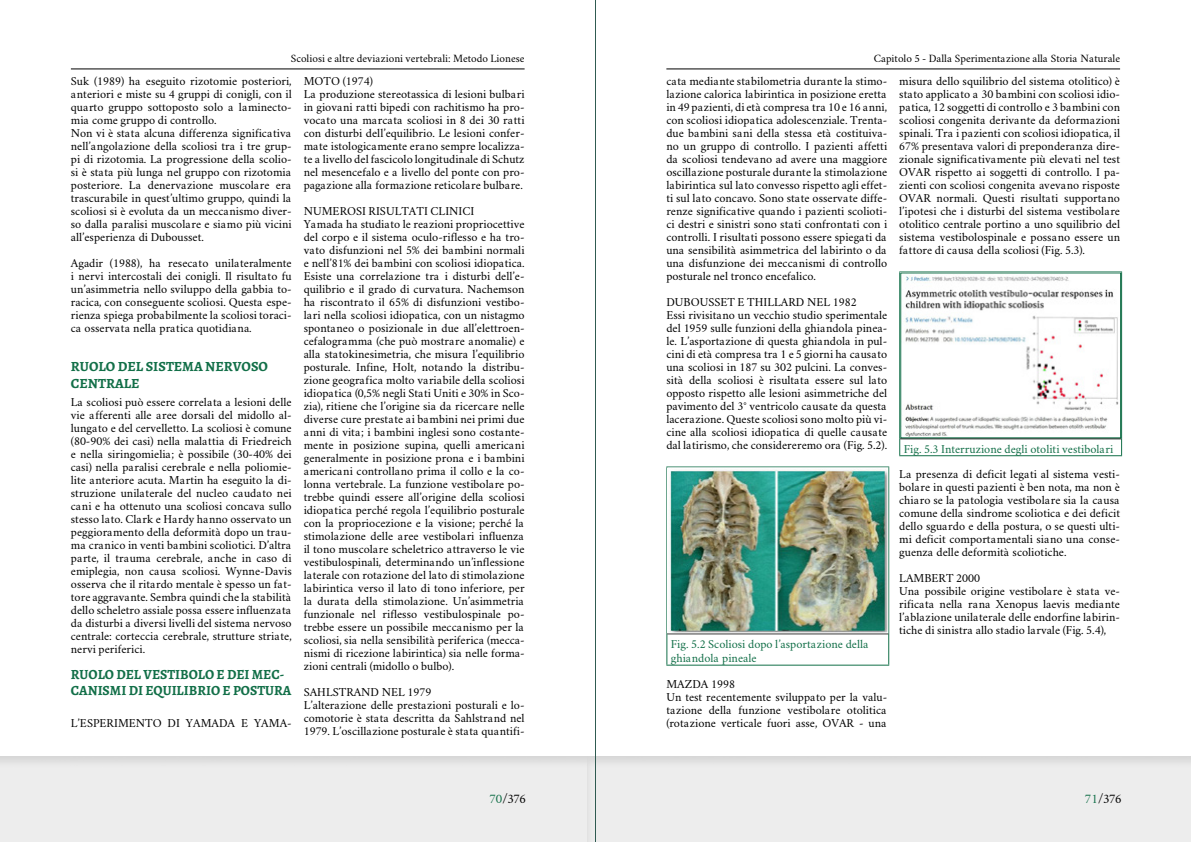
<style>
.page{position:relative;width:1191px;height:842px;background:#fff}
.page>*{position:absolute;margin:0;border:0;box-sizing:border-box;transform-origin:0 0}
.t1{font:700 14px/16.8px "Alegreya";color:#126f48}
.t2{font:13px "Crimson";letter-spacing:-.035em;color:#000}
.t3{font:12px/13px "Crimson";color:#000}
.t4{font:12px/14.4px "Crimson";color:#126f48}
.t5{font:11px "Crimson";color:#000}
.s1{color:#126f48}
</style>
<div class="page">
<div style="left:0;top:747px;width:613px;height:95px;background:#000;opacity:.1"></div>
<hr style="left:71px;top:69px;width:453px;height:1px;background:#000">
<div style="left:578px;top:748px;width:613px;height:94px;background:#000;opacity:.1"></div>
<hr style="left:666px;top:69px;width:454px;height:1px;background:#000">
<hr style="left:595px;top:0;width:1px;height:842px;background:#305b51">
<hr style="left:666px;top:466px;width:223px;height:1px;background:#126f48">
<hr style="left:666px;top:467px;width:1px;height:167px;background:#126f48">
<hr style="left:888px;top:467px;width:1px;height:167px;background:#126f48">
<hr style="left:666px;top:634px;width:1px;height:31px;background:#126f48">
<hr style="left:888px;top:634px;width:1px;height:31px;background:#126f48">
<hr style="left:666px;top:665px;width:223px;height:1px;background:#126f48">
<hr style="left:667px;top:633px;width:221px;height:1px;background:#000">
<img style="left:670px;top:469px;width:216px;height:162px">
<div style="left:667px;top:467px;width:221px;height:166px;border:1px solid #fff"></div>
<hr style="left:899px;top:271px;width:223px;height:1px;background:#126f48">
<hr style="left:899px;top:272px;width:1px;height:167px;background:#126f48">
<hr style="left:1121px;top:272px;width:1px;height:167px;background:#126f48">
<svg style="left:899px;top:439px;width:1px;height:16px"></svg>
<svg style="left:1121px;top:439px;width:1px;height:16px"></svg>
<hr style="left:899px;top:455px;width:223px;height:1px;background:#126f48">
<hr style="left:900px;top:438px;width:221px;height:1px;background:#000">
<img style="left:904px;top:274px;width:215px;height:162px">
<div style="left:900px;top:272px;width:221px;height:166px;border:1px solid #126f48"></div>
<p class="t5" style="left:291px;top:51px;width:235px">Scoliosi e altre deviazioni vertebrali: Metodo Lionese</p>
<p class="t3" style="left:71px;top:74px;width:222px">Suk (1989) ha eseguito rizotomie posteriori, anteriori e miste su 4 gruppi di conigli, con il quarto gruppo sottoposto solo a laminecto&shy;mia come gruppo di controllo.<br>Non vi è stata alcuna differenza significativa nell’angolazione della scoliosi tra i tre grup&shy;pi di rizotomia. La progressione della scolio&shy;si è stata più lunga nel gruppo con rizotomia posteriore. La denervazione muscolare era trascurabile in quest’ultimo gruppo, quindi la scoliosi si è evoluta da un meccanismo diver&shy;so dalla paralisi muscolare e siamo più vicini all’esperienza di Dubousset.</p>
<p class="t3" style="left:71px;top:256px;width:222px;text-align:justify">Agadir (1988), ha resecato unilateralmente i nervi intercostali dei conigli. Il risultato fu un’asimmetria nello sviluppo della gabbia to&shy;racica, con conseguente scoliosi. Questa espe&shy;rienza spiega probabilmente la scoliosi toraci&shy;ca osservata nella pratica quotidiana.</p>
<p class="t1" style="left:71px;top:358px;width:199px">RUOLO DEL SISTEMA NERVOSO<br>CENTRALE</p>
<p class="t3" style="left:71px;top:395px;width:222px;text-align:justify">La scoliosi può essere correlata a lesioni delle vie afferenti alle aree dorsali del midollo al&shy;lungato e del cervelletto. La scoliosi è comune (80-90% dei casi) nella malattia di Friedreich e nella siringomielia; è possibile (30-40% dei casi) nella paralisi cerebrale e nella poliomie&shy;lite anteriore acuta. Martin ha eseguito la di&shy;struzione unilaterale del nucleo caudato nei cani e ha ottenuto una scoliosi concava sullo stesso lato. Clark e Hardy hanno osservato un peggioramento della deformità dopo un trau&shy;ma cranico in venti bambini scoliotici. D’altra parte, il trauma cerebrale, anche in caso di emiplegia, non causa scoliosi. Wynne-Davis osserva che il ritardo mentale è spesso un fat&shy;tore aggravante. Sembra quindi che la stabilità dello scheletro assiale possa essere influenzata da disturbi a diversi livelli del sistema nervoso centrale: corteccia cerebrale, strutture striate, nervi periferici.</p>
<p class="t1" style="left:71px;top:666px;width:222px">RUOLO DEL VESTIBOLO E DEI MEC-<br>CANISMI DI EQUILIBRIO E POSTURA</p>
<p class="t3" style="left:71px;top:716px;width:222px">L’ESPERIMENTO DI YAMADA E YAMA-</p>
<p class="t3" style="left:304px;top:74px;width:222px">MOTO (1974)<br>La produzione stereotassica di lesioni bulbari in giovani ratti bipedi con rachitismo ha pro&shy;vocato una marcata scoliosi in 8 dei 30 ratti con disturbi dell’equilibrio. Le lesioni confer&shy;mate istologicamente erano sempre localizza&shy;te a livello del fascicolo longitudinale di Schutz nel mesencefalo e a livello del ponte con pro&shy;pagazione alla formazione reticolare bulbare.</p>
<p class="t3" style="left:304px;top:204px;width:222px">NUMEROSI RISULTATI CLINICI<br>Yamada ha studiato le reazioni propriocettive del corpo e il sistema oculo-riflesso e ha tro&shy;vato disfunzioni nel 5% dei bambini normali e nell’81% dei bambini con scoliosi idiopatica.<br>Esiste una correlazione tra i disturbi dell’e&shy;quilibrio e il grado di curvatura. Nachemson ha riscontrato il 65% di disfunzioni vestibo&shy;lari nella scoliosi idiopatica, con un nistagmo spontaneo o posizionale in due all’elettroen&shy;cefalogramma (che può mostrare anomalie) e alla statokinesimetria, che misura l’equilibrio posturale. Infine, Holt, notando la distribu&shy;zione geografica molto variabile della scoliosi idiopatica (0,5% negli Stati Uniti e 30% in Sco&shy;zia), ritiene che l’origine sia da ricercare nelle diverse cure prestate ai bambini nei primi due anni di vita; i bambini inglesi sono costante&shy;mente in posizione supina, quelli americani generalmente in posizione prona e i bambini americani controllano prima il collo e la co&shy;lonna vertebrale. La funzione vestibolare po&shy;trebbe quindi essere all’origine della scoliosi idiopatica perché regola l’equilibrio posturale con la propriocezione e la visione; perché la stimolazione delle aree vestibolari influenza il tono muscolare scheletrico attraverso le vie vestibulospinali, determinando un’inflessione laterale con rotazione del lato di stimolazione labirintica verso il lato di tono inferiore, per la durata della stimolazione. Un’asimmetria funzionale nel riflesso vestibulospinale po&shy;trebbe essere un possibile meccanismo per la scoliosi, sia nella sensibilità periferica (mecca&shy;nismi di ricezione labirintica) sia nelle forma&shy;zioni centrali (midollo o bulbo).</p>
<p class="t3" style="left:304px;top:685px;width:222px">SAHLSTRAND NEL 1979<br>L’alterazione delle prestazioni posturali e lo&shy;comotorie è stata descritta da Sahlstrand nel 1979. L’oscillazione posturale è stata quantifi-</p>
<p class="t2" style="left:489px;top:790px;width:38px"><span class="s1">70</span> / 376</p>
<p class="t5" style="left:874px;top:51px;width:248px">Capitolo 5 - Dalla Sperimentazione alla Storia Naturale</p>
<p class="t3" style="left:666px;top:74px;width:222px;text-align:justify">cata mediante stabilometria durante la stimo&shy;lazione calorica labirintica in posizione eretta in 49 pazienti, di età compresa tra 10 e 16 anni, con scoliosi idiopatica adolescenziale. Trenta&shy;due bambini sani della stessa età costituiva&shy;no un gruppo di controllo. I pazienti affetti da scoliosi tendevano ad avere una maggiore oscillazione posturale durante la stimolazione labirintica sul lato convesso rispetto agli effet&shy;ti sul lato concavo. Sono state osservate diffe&shy;renze significative quando i pazienti scolioti&shy;ci destri e sinistri sono stati confrontati con i controlli. I risultati possono essere spiegati da una sensibilità asimmetrica del labirinto o da una disfunzione dei meccanismi di controllo posturale nel tronco encefalico.</p>
<p class="t3" style="left:666px;top:295px;width:222px">DUBOUSSET E THILLARD NEL 1982<br>Essi rivisitano un vecchio studio sperimentale del 1959 sulle funzioni della ghiandola pinea&shy;le. L’asportazione di questa ghiandola in pul&shy;cini di età compresa tra 1 e 5 giorni ha causato una scoliosi in 187 su 302 pulcini. La conves&shy;sità della scoliosi è risultata essere sul lato opposto rispetto alle lesioni asimmetriche del pavimento del 3° ventricolo causate da questa lacerazione. Queste scoliosi sono molto più vi&shy;cine alla scoliosi idiopatica di quelle causate dal latirismo, che considereremo ora (Fig. 5.2).</p>
<p class="t4" style="left:671px;top:636px;width:199px">Fig. 5.2 Scoliosi dopo l’asportazione della ghiandola pineale</p>
<p class="t3" style="left:666px;top:676px;width:222px">MAZDA 1998<br>Un test recentemente sviluppato per la valu&shy;tazione della funzione vestibolare otolitica (rotazione verticale fuori asse, OVAR - una</p>
<p class="t3" style="left:899px;top:74px;width:222px;text-align:justify">misura dello squilibrio del sistema otolitico) è stato applicato a 30 bambini con scoliosi idio&shy;patica, 12 soggetti di controllo e 3 bambini con scoliosi congenita derivante da deformazioni spinali. Tra i pazienti con scoliosi idiopatica, il 67% presentava valori di preponderanza dire&shy;zionale significativamente più elevati nel test OVAR rispetto ai soggetti di controllo. I pa&shy;zienti con scoliosi congenita avevano risposte OVAR normali. Questi risultati supportano l’ipotesi che i disturbi del sistema vestibolare otolitico centrale portino a uno squilibrio del sistema vestibolospinale e possano essere un fattore di causa della scoliosi (Fig. 5.3).</p>
<p class="t4" style="left:903px;top:441px;width:211px">Fig. 5.3 Interruzione degli otoliti vestibolari</p>
<p class="t3" style="left:899px;top:467px;width:222px;text-align:justify">La presenza di deficit legati al sistema vesti&shy;bolare in questi pazienti è ben nota, ma non è chiaro se la patologia vestibolare sia la causa comune della sindrome scoliotica e dei deficit dello sguardo e della postura, o se questi ulti&shy;mi deficit comportamentali siano una conse&shy;guenza delle deformità scoliotiche.</p>
<p class="t3" style="left:899px;top:571px;width:222px">LAMBERT 2000<br>Una possibile origine vestibolare è stata ve&shy;rificata nella rana Xenopus laevis mediante l’ablazione unilaterale delle endorfine labirin&shy;tiche di sinistra allo stadio larvale (Fig. 5.4),</p>
<p class="t2" style="left:1085px;top:790px;width:38px"><span class="s1">71</span> / 376</p>
</div>
